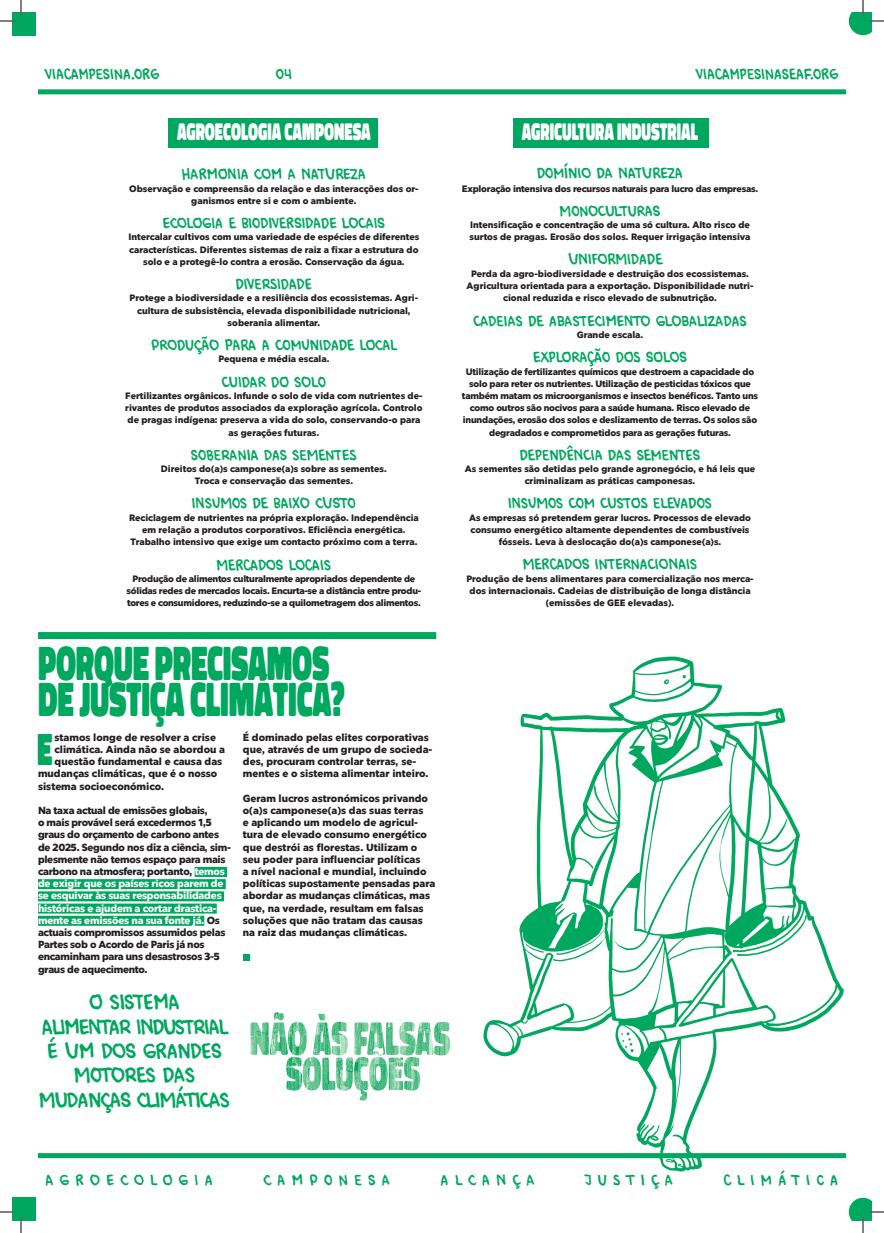
<style>
.page{position:relative;width:884px;height:1233px;background:#fff}
.page>*{position:absolute;margin:0;border:0;box-sizing:border-box;transform-origin:0 0}
.Subtitulo_1_-_Master{font:900 49.5px "Don Jose";letter-spacing:-.01em;color:#00a75f;scale:.61 1}
.Drop_caps{font:900 46.3px "Don Jose";color:#00a75f;scale:.61 1}
.Texto_corrido_-_Mast{font:900 24.8px "Don Jose";color:#fff;scale:.61 1}
.Texto_corrido_-_Mast-2{font:20px/24.4px "Comico";letter-spacing:-.12em;color:#00a75f;text-align:center}
.Texto_corrido_-_Mast-3{font:20px "Comico";letter-spacing:-.1em;color:#00a75f}
.Texto_corrido_-_Mast-4{font:14.1px "Comico";letter-spacing:-.06em;color:#00a75f}
.Texto_corrido_-_Mast-5{font:14.1px "Comico";letter-spacing:.385em;color:#00a75f}
.Texto_corrido_-_Mast-6{font:14px "Comico";color:#00a75f}
.Texto_corrido_-_Mast-7{font:700 10px/12.2px "Glot Round";letter-spacing:-.01em;color:#231f20}
.Texto_corrido_-_Mast-8{font:700 10px/12.2px "Glot Round";letter-spacing:-.03em;color:#231f20}
.Drop_caps-2{font:700 10px "Glot Round";color:#231f20}
.Texto_corrido_-_Mast-9{font:700 9px/12.2px "Glot Round";color:#231f20;text-align:center}
.Texto_corrido_-_Mast-10{font:700 9px/12.2px "Glot Round";letter-spacing:-.025em;color:#231f20;text-align:center}
.Texto_corrido_-_Mast-11{font:700 9px/12.2px "Glot Round";letter-spacing:-.03em;color:#231f20;text-align:center}
.Texto_corrido_-_Mast-12{font:700 9px "Glot Round";letter-spacing:-.02em;color:#231f20}
.s1{color:#fff}
</style>
<div class="page">
<div style="left:12px;top:12px;width:23px;height:23px;background:#00a75f"></div>
<div style="left:12px;top:1197px;width:23px;height:23px;background:#00a75f"></div>
<div style="left:169px;top:118px;width:209px;height:29px;background:#00a75f"></div>
<div style="left:513px;top:118px;width:195px;height:29px;background:#00a75f"></div>
<img style="left:471px;top:656px;width:375px;height:516px">
<div style="left:38px;top:632px;width:398px;height:7px;background:#00a75f"></div>
<div style="left:195px;top:867px;width:32px;height:10px;background:#00a75f"></div>
<div style="left:38px;top:879px;width:188px;height:10px;background:#00a75f"></div>
<div style="left:38px;top:891px;width:186px;height:10px;background:#00a75f"></div>
<div style="left:38px;top:903px;width:179px;height:10px;background:#00a75f"></div>
<div style="left:38px;top:915px;width:166px;height:10px;background:#00a75f"></div>
<div style="left:243px;top:953px;width:7px;height:7px;background:#00a75f"></div>
<div style="left:38px;top:89px;width:808px;height:5px;background:#00a75f"></div>
<div style="left:38px;top:1153px;width:808px;height:5px;background:#00a75f"></div>
<img style="left:250px;top:1012px;width:200px;height:89px">
<svg style="left:0;top:1211px;width:15px;height:1px"></svg>
<svg style="left:0;top:0;width:22px;height:22px"></svg>
<svg style="left:20px;top:1218px;width:2px;height:15px"></svg>
<svg style="left:849px;top:0;width:35px;height:35px"></svg>
<svg style="left:849px;top:1197px;width:35px;height:36px"></svg>
<p class="Texto_corrido_-_Mast-4" style="left:45px;top:64px;width:9px">VIACAM</p>
<p class="Texto_corrido_-_Mast-4" style="left:88px;top:64px;width:73px">PESINA .ORG</p>
<p class="Texto_corrido_-_Mast-6" style="left:275px;top:64px;width:19px">04</p>
<p class="Texto_corrido_-_Mast-4" style="left:696px;top:64px;width:143px">VIACAMPESINASEAF.ORG</p>
<p class="Texto_corrido_-_Mast" style="left:177px;top:118px;width:319px">AGROECOLOGIA CAMPONESA</p>
<p class="Texto_corrido_-_Mast" style="left:522px;top:118px;width:290px">AGRICULTURA INDUSTRIAL</p>
<p class="Texto_corrido_-_Mast-4" style="left:537px;top:163px;width:148px">DOMÍNIO DA NATUREZA</p>
<p class="Texto_corrido_-_Mast-12" style="left:462px;top:182px;width:298px">Exploração intensiva dos recursos naturais para lucro das empresas.</p>
<p class="Texto_corrido_-_Mast-4" style="left:559px;top:200px;width:103px">MONOCULTURAS</p>
<p class="Texto_corrido_-_Mast-9" style="left:470px;top:219px;width:282px;text-align:left">Intensificação e concentração de uma só cultura. Alto risco de surtos de pragas. Erosão dos solos. Requer irrigação intensiva</p>
<p class="Texto_corrido_-_Mast-4" style="left:568px;top:249px;width:96px">UNIFORMIDADE</p>
<p class="Texto_corrido_-_Mast-9" style="left:466px;top:268px;width:289px">Perda da agro-biodiversidade e destruição dos ecossistemas.<br>Agricultura orientada para a exportação. Disponibilidade nutri&shy;cional reduzida e risco elevado de subnutrição.</p>
<p class="Texto_corrido_-_Mast-4" style="left:473px;top:310px;width:274px">CADEIAS DE ABASTECIMENTO GLOBALIZADAS</p>
<p class="Texto_corrido_-_Mast-9" style="left:577px;top:328px;width:68px">Grande escala.</p>
<p class="Texto_corrido_-_Mast-4" style="left:533px;top:346px;width:156px">EXPLORAÇÃO DOS SOLOS</p>
<p class="Texto_corrido_-_Mast-10" style="left:462px;top:365px;width:298px">Utilização de fertilizantes químicos que destroem a capacidade do solo para reter os nutrientes. Utilização de pesticidas tóxicos que também matam os microorganismos e insectos benéficos. Tanto uns como outros são nocivos para a saúde humana. Risco elevado de inundações, erosão dos solos e deslizamento de terras. Os solos são degradados e comprometidos para as gerações futuras.</p>
<p class="Texto_corrido_-_Mast-4" style="left:519px;top:444px;width:183px">DEPENDÊNCIA DAS SEMENTES</p>
<p class="Texto_corrido_-_Mast-9" style="left:465px;top:463px;width:292px">As sementes são detidas pelo grande agronegócio, e há leis que criminalizam as práticas camponesas.</p>
<p class="Texto_corrido_-_Mast-4" style="left:508px;top:493px;width:206px">INSUMOS COM CUSTOS ELEVADOS</p>
<p class="Texto_corrido_-_Mast-9" style="left:469px;top:512px;width:283px">As empresas só pretendem gerar lucros. Processos de elevado consumo energético altamente dependentes de combustíveis fósseis. Leva à deslocação do(a)s camponese(a)s.</p>
<p class="Texto_corrido_-_Mast-4" style="left:522px;top:554px;width:177px">MERCADOS INTERNACIONAIS</p>
<p class="Texto_corrido_-_Mast-9" style="left:466px;top:573px;width:289px">Produção de bens alimentares para comercialização nos merca&shy;dos internacionais. Cadeias de distribuição de longa distância (emissões de GEE elevadas).</p>
<p class="Subtitulo_1_-_Master" style="left:38px;top:636px;width:479px">PORQUE PRECISAMOS</p>
<p class="Texto_corrido_-_Mast-4" style="left:182px;top:164px;width:186px">HARMONIA COM A NATUREZA</p>
<p class="Texto_corrido_-_Mast-9" style="left:129px;top:182px;width:291px">Observação e compreensão da relação e das interacções dos or&shy;ganismos entre si e com o ambiente.</p>
<p class="Texto_corrido_-_Mast-4" style="left:162px;top:212px;width:225px">ECOLOGIA E BIODIVERSIDADE LOCAIS</p>
<p class="Texto_corrido_-_Mast-9" style="left:129px;top:231px;width:292px">Intercalar cultivos com uma variedade de espécies de diferentes características. Diferentes sistemas de raiz a fixar a estrutura do solo e a protegê-lo contra a erosão. Conservação da água.</p>
<p class="Texto_corrido_-_Mast-4" style="left:235px;top:273px;width:79px">DIVERSIDADE</p>
<p class="Texto_corrido_-_Mast-9" style="left:130px;top:292px;width:290px">Protege a biodiversidade e a resiliência dos ecossistemas. Agri&shy;cultura de subsistência, elevada disponibilidade nutricional, soberania alimentar.</p>
<p class="Texto_corrido_-_Mast-4" style="left:151px;top:334px;width:247px">PRODUÇÃO PARA A COMUNIDADE LOCAL</p>
<p class="Texto_corrido_-_Mast-9" style="left:218px;top:353px;width:113px">Pequena e média escala.</p>
<p class="Texto_corrido_-_Mast-4" style="left:221px;top:371px;width:106px">CUIDAR DO SOLO</p>
<p class="Texto_corrido_-_Mast-9" style="left:125px;top:390px;width:299px">Fertilizantes orgânicos. Infunde o solo de vida com nutrientes de&shy;rivantes de produtos associados da exploração agrícola. Controlo de pragas indígena: preserva a vida do solo, conservando-o para as gerações futuras.</p>
<p class="Texto_corrido_-_Mast-4" style="left:191px;top:444px;width:167px">SOBERANIA DAS SEMENTES</p>
<p class="Texto_corrido_-_Mast-9" style="left:161px;top:463px;width:227px">Direitos do(a)s camponese(a)s sobre as sementes.</p>
<p class="Texto_corrido_-_Mast-9" style="left:195px;top:475px;width:160px">Troca e conservação das sementes.</p>
<p class="Texto_corrido_-_Mast-4" style="left:192px;top:493px;width:166px">INSUMOS DE BAIXO CUSTO</p>
<p class="Texto_corrido_-_Mast-9" style="left:129px;top:512px;width:291px">Reciclagem de nutrientes na própria exploração. Independência em relação a produtos corporativos. Eficiência energética.</p>
<p class="Texto_corrido_-_Mast-9" style="left:130px;top:536px;width:288px">Trabalho intensivo que exige um contacto próximo com a terra.</p>
<p class="Texto_corrido_-_Mast-4" style="left:216px;top:554px;width:117px">MERCADOS LOCAIS</p>
<p class="Texto_corrido_-_Mast-11" style="left:127px;top:573px;width:296px">Produção de alimentos culturalmente apropriados dependente de sólidas redes de mercados locais. Encurta-se a distância entre produ&shy;tores e consumidores, reduzindo-se a quilometragem dos alimentos.</p>
<p class="Subtitulo_1_-_Master" style="left:38px;top:672px;width:504px">DE JUSTIÇA CLIMÁTICA?</p>
<p class="Drop_caps" style="left:37px;top:724px;width:27px">E</p>
<p class="Drop_caps-2" style="left:55px;top:730px;width:163px">stamos longe de resolver a crise</p>
<p class="Texto_corrido_-_Mast-7" style="left:243px;top:731px;width:191px">É dominado pelas elites corporativas que, através de um grupo de socieda&shy;des, procuram controlar terras, se&shy;mentes e o sistema alimentar inteiro.</p>
<p class="Texto_corrido_-_Mast-7" style="left:243px;top:792px;width:194px">Geram lucros astronómicos privando o(a)s camponese(a)s das suas terras<br>e aplicando um modelo de agricul&shy;tura de elevado consumo energético que destrói as florestas. Utilizam o seu poder para influenciar políticas<br>a nível nacional e mundial, incluindo políticas supostamente pensadas para abordar as mudanças climáticas, mas que, na verdade, resultam em falsas soluções que não tratam das causas na raiz das mudanças climáticas.</p>
<p class="Drop_caps-2" style="left:55px;top:743px;width:172px">climática. Ainda não se abordou a</p>
<p class="Drop_caps-2" style="left:55px;top:755px;width:169px">questão fundamental e causa das</p>
<p class="Drop_caps-2" style="left:38px;top:767px;width:181px">mudanças climáticas, que é o nosso</p>
<p class="Drop_caps-2" style="left:38px;top:779px;width:128px">sistema socioeconómico.</p>
<p class="Texto_corrido_-_Mast-8" style="left:38px;top:804px;width:194px">Na taxa actual de emissões globais,<br>o mais provável será excedermos 1,5 graus do orçamento de carbono antes de 2025. Segundo nos diz a ciência, sim&shy;plesmente não temos espaço para mais carbono na atmosfera; portanto, <span class="s1">temos de exigir que os países ricos parem de se esquivar às suas responsabilidades históricas e ajudem a cortar drastica&shy;mente as emissões na sua fonte já.</span> Os actuais compromissos assumidos pelas Partes sob o Acordo de Paris já nos encaminham para uns desastrosos 3-5 graus de aquecimento.</p>
<p class="Texto_corrido_-_Mast-3" style="left:89px;top:987px;width:93px">O SISTEMA</p>
<p class="Texto_corrido_-_Mast-2" style="left:42px;top:1014px;width:188px">ALIMENTAR INDUSTRIAL<br>É UM DOS GRANDES<br>MOTORES DAS</p>
<p class="Texto_corrido_-_Mast-3" style="left:39px;top:1084px;width:194px">MUDANÇAS CLIMÁTICAS</p>
<p class="Texto_corrido_-_Mast-5" style="left:45px;top:1169px;width:170px">A GROECOLOGIA</p>
<p class="Texto_corrido_-_Mast-4" style="left:263px;top:1169px;width:129px">CAMPONESA</p>
<p class="Texto_corrido_-_Mast-5" style="left:440px;top:1169px;width:97px">ALCANÇA</p>
<p class="Texto_corrido_-_Mast-5" style="left:585px;top:1169px;width:91px">JUSTIÇA</p>
<p class="Texto_corrido_-_Mast-5" style="left:723px;top:1169px;width:117px">CLIMÁTICA</p>
</div>
